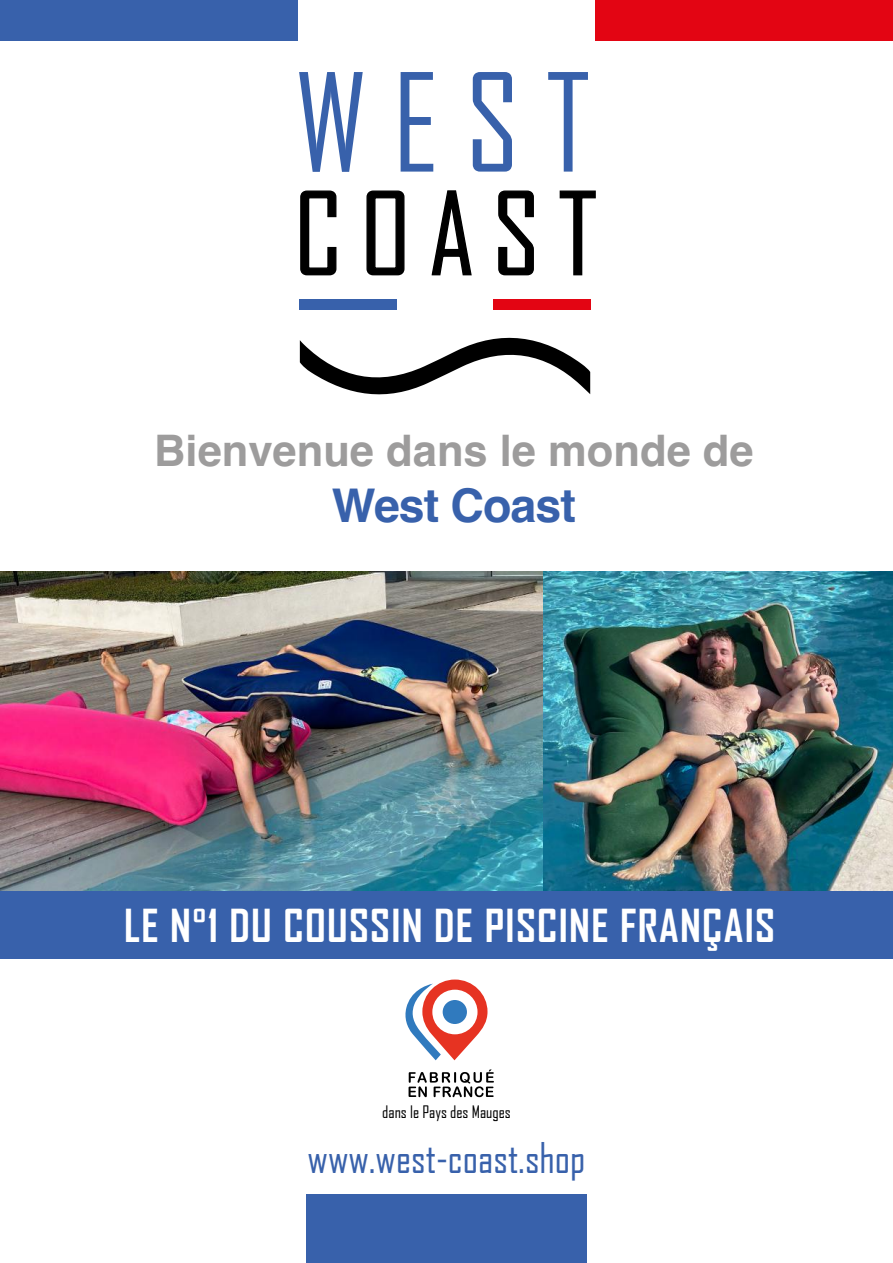
<style>
.page{position:relative;width:893px;height:1263px;background:#fff}
.page>*{position:absolute;margin:0;border:0;box-sizing:border-box;transform-origin:0 0}
.t1{font:700 46.5px "Helvetica";letter-spacing:-.02em;color:#3861ab}
.t2{font:700 43.5px "Agency FB";letter-spacing:.03em;color:#fff}
.t3{font:700 43.5px "Helvetica";color:#9d9c9c}
.t4{font:40.5px "Agency FB";color:#3861ab}
.t5{font:16.5px "Agency FB";color:#000}
</style>
<div class="page">
<div style="left:0;top:890px;width:893px;height:68px;background:#3861ab"></div>
<div style="left:299px;top:299px;width:97px;height:11px;background:#3861ab"></div>
<div style="left:493px;top:299px;width:98px;height:11px;background:#e30513"></div>
<svg style="left:299px;top:72px;width:64px;height:100px"></svg>
<svg style="left:401px;top:72px;width:32px;height:100px"></svg>
<svg style="left:473px;top:72px;width:39px;height:100px"></svg>
<svg style="left:548px;top:72px;width:40px;height:100px"></svg>
<svg style="left:300px;top:337px;width:290px;height:58px"></svg>
<svg style="left:300px;top:190px;width:37px;height:86px"></svg>
<svg style="left:366px;top:190px;width:39px;height:86px"></svg>
<svg style="left:431px;top:190px;width:41px;height:86px"></svg>
<svg style="left:498px;top:190px;width:36px;height:86px"></svg>
<svg style="left:559px;top:190px;width:37px;height:86px"></svg>
<div style="left:306px;top:1195px;width:281px;height:68px;background:#3861ab"></div>
<img style="left:0;top:572px;width:544px;height:318px">
<img style="left:544px;top:572px;width:349px;height:318px">
<div style="left:0;top:0;width:298px;height:41px;background:#3861ab"></div>
<div style="left:595px;top:0;width:298px;height:41px;background:#e30513"></div>
<svg style="left:405px;top:979px;width:82px;height:81px"></svg>
<div style="left:432px;top:990px;width:45px;height:44px;background:#fff;border-radius:50%"></div>
<div style="left:443px;top:1000px;width:24px;height:24px;background:#307abe;border-radius:50%"></div>
<svg style="left:409px;top:1069px;width:85px;height:28px"></svg>
<p class="t3" style="left:154px;top:424px;width:601px">Bienvenue dans le monde de</p>
<p class="t1" style="left:332px;top:477px;width:245px">West Coast</p>
<p class="t2" style="left:124px;top:898px;width:652px">LE N°1 DU COUSSIN DE PISCINE FRANÇAIS</p>
<p class="t5" style="left:382px;top:1101px;width:130px">dans le Pays des Mauges</p>
<p class="t4" style="left:308px;top:1133px;width:279px">www.west-coast.shop</p>
</div>
